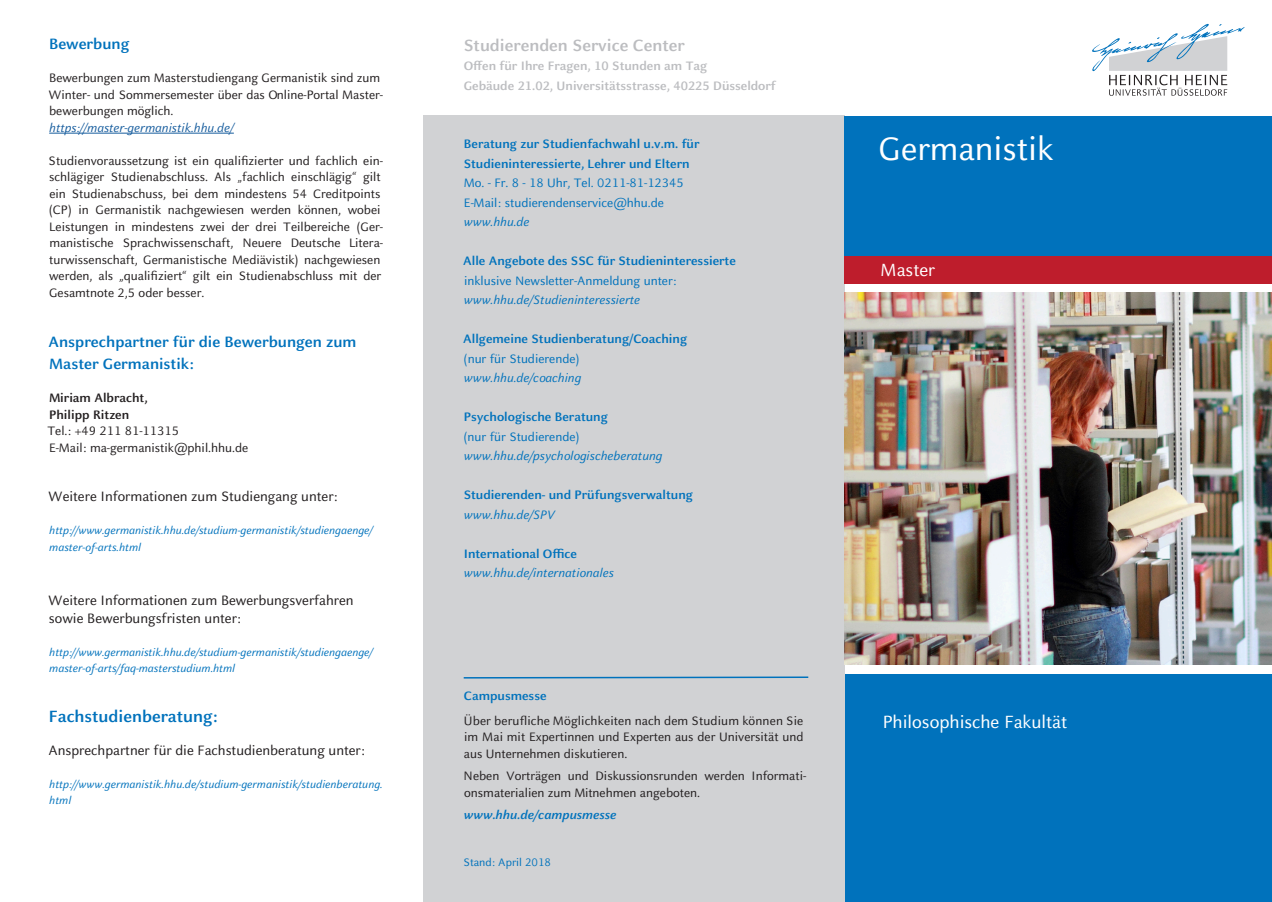
<style>
.page{position:relative;width:1272px;height:902px;background:#fff}
.page>*{position:absolute;margin:0;border:0;box-sizing:border-box;transform-origin:0 0}
.t1{font:36px "HHU Celeste Sans";color:#fff}
.t2{font:19.5px "HHU Celeste Sans";color:#fff}
.t3{font:700 18px "HHU Celeste Sans";color:#bcbdc0}
.t4{font:700 18px "HHU Celeste Sans";color:#0072bc}
.t5{font:700 16.5px/22.5px "HHU Celeste Sans";color:#0072bc}
.t6{font:15px/18px "HHU Celeste Sans";color:#231f20}
.t7{font:13.5px/16.5px "HHU Celeste Sans";color:#231f20}
.t8{font:700 13.5px/19.5px "HHU Celeste Sans";color:#0072bc}
.t9{font:13.5px/19.5px "HHU Celeste Sans";color:#0072bc}
.t10{font:italic 13.5px "HHU Celeste Sans";color:#0072bc}
.t11{font:700 13.5px/19.5px "HHU Celeste Sans";color:#bcbdc0}
.t12{font:italic 13.5px "HHU Celeste Sans";color:#175d9e}
.t13{font:700 13.5px/16.5px "HHU Celeste Sans";color:#231f20}
.t14{font:italic 700 13.5px "HHU Celeste Sans";color:#0072bc}
.t15{font:italic 12px/16.5px "HHU Celeste Sans";color:#0072bc}
.t16{font:12px "HHU Celeste Sans";color:#0072bc}
</style>
<div class="page">
<svg style="left:1092px;top:24px;width:152px;height:72px"></svg>
<div style="left:838px;top:674px;width:433px;height:227px;background:#0072bc"></div>
<div style="left:423px;top:116px;width:421px;height:785px;background:#d1d2d4"></div>
<img style="left:844px;top:292px;width:427px;height:372px">
<div style="left:844px;top:116px;width:427px;height:167px;background:#0072bc"></div>
<hr style="left:49px;top:133px;width:185px;height:1px;background:#175d9e">
<div style="left:844px;top:256px;width:427px;height:28px;background:#be1d2c"></div>
<svg style="left:463px;top:676px;width:346px;height:3px"></svg>
<p class="t5" style="left:49px;top:32px;width:82px">Bewerbung</p>
<p class="t7" style="left:48px;top:69px;width:336px">Bewerbungen zum Masterstudiengang Germanistik sind zum<br>Winter- und Sommersemester über das Online-Portal Master&shy;bewerbungen möglich.</p>
<p class="t12" style="left:49px;top:119px;width:186px">https://master-germanistik.hhu.de/</p>
<p class="t7" style="left:49px;top:152px;width:336px">Studienvoraussetzung ist ein qualifizierter und fachlich ein&shy;schlägiger Studienabschluss. Als „fachlich einschlägig“ gilt ein Studienabschuss, bei dem mindestens 54 Creditpoints (CP) in Germanistik nachgewiesen werden können, wobei Leistungen in mindestens zwei der drei Teilbereiche (Ger&shy;manistische Sprachwissenschaft, Neuere Deutsche Litera&shy;turwissenschaft, Germanistische Mediävistik) nachgewiesen werden, als „qualifiziert“ gilt ein Studienabschluss mit der Gesamtnote 2,5 oder besser.</p>
<p class="t5" style="left:49px;top:329px;width:309px">Ansprechpartner für die Bewerbungen zum<br>Master Germanistik:</p>
<p class="t13" style="left:49px;top:389px;width:100px">Miriam Albracht,<br>Philipp Ritzen</p>
<p class="t7" style="left:47px;top:422px;width:202px">Tel.: +49 211 81-11315<br>E-Mail: ma-germanistik@phil.hhu.de</p>
<p class="t6" style="left:48px;top:487px;width:291px">Weitere Informationen zum Studiengang unter:</p>
<p class="t15" style="left:49px;top:521px;width:325px">http://www.germanistik.hhu.de/studium-germanistik/studiengaenge/ master-of-arts.html</p>
<p class="t6" style="left:48px;top:590px;width:307px">Weitere Informationen zum Bewerbungsverfahren sowie Bewerbungsfristen unter:</p>
<p class="t15" style="left:49px;top:643px;width:325px">http://www.germanistik.hhu.de/studium-germanistik/studiengaenge/ master-of-arts/faq-masterstudium.html</p>
<h3 class="t4" style="left:49px;top:704px;width:170px">Fachstudienberatung:</h3>
<p class="t6" style="left:48px;top:740px;width:318px">Ansprechpartner für die Fachstudienberatung unter:</p>
<p class="t15" style="left:49px;top:775px;width:335px">http://www.germanistik.hhu.de/studium-germanistik/studienberatung. html</p>
<h3 class="t3" style="left:463px;top:33px;width:222px">Studierenden Service Center</h3>
<p class="t11" style="left:463px;top:56px;width:313px">Offen für Ihre Fragen, 10 Stunden am Tag<br>Gebäude 21.02, Universitätsstrasse, 40225 Düsseldorf</p>
<p class="t8" style="left:464px;top:134px;width:237px">Beratung zur Studienfachwahl u.v.m. für<br>Studieninteressierte, Lehrer und Eltern</p>
<p class="t9" style="left:464px;top:173px;width:221px">Mo. - Fr. 8 - 18 Uhr, Tel. 0211-81-12345<br>E-Mail: studierendenservice@hhu.de</p>
<p class="t10" style="left:464px;top:213px;width:67px">www.hhu.de</p>
<p class="t8" style="left:463px;top:251px;width:274px">Alle Angebote des SSC für Studieninteressierte</p>
<p class="t9" style="left:464px;top:270px;width:214px">inklusive Newsletter-Anmeldung unter:</p>
<p class="t10" style="left:464px;top:291px;width:178px">www.hhu.de/Studieninteressierte</p>
<p class="t8" style="left:463px;top:329px;width:225px">Allgemeine Studienberatung/Coaching</p>
<p class="t9" style="left:463px;top:348px;width:118px">(nur für Studierende)</p>
<p class="t10" style="left:464px;top:369px;width:119px">www.hhu.de/coaching</p>
<p class="t8" style="left:464px;top:407px;width:145px">Psychologische Beratung</p>
<p class="t9" style="left:463px;top:426px;width:118px">(nur für Studierende)</p>
<p class="t10" style="left:464px;top:447px;width:200px">www.hhu.de/psychologischeberatung</p>
<p class="t8" style="left:463px;top:485px;width:231px">Studierenden- und Prüfungsverwaltung</p>
<p class="t10" style="left:464px;top:506px;width:93px">www.hhu.de/SPV</p>
<p class="t8" style="left:464px;top:543px;width:115px">International Office</p>
<p class="t10" style="left:464px;top:564px;width:152px">www.hhu.de/internationales</p>
<p class="t8" style="left:464px;top:686px;width:84px">Campusmesse</p>
<p class="t7" style="left:464px;top:711px;width:341px;text-align:justify">Über berufliche Möglichkeiten nach dem Studium können Sie im Mai mit Expertinnen und Experten aus der Universität und aus Unternehmen diskutieren.</p>
<p class="t7" style="left:463px;top:767px;width:344px">Neben Vorträgen und Diskussionsrunden werden Informati&shy;onsmaterialien zum Mitnehmen angeboten.</p>
<p class="t14" style="left:464px;top:806px;width:154px">www.hhu.de/campusmesse</p>
<p class="t16" style="left:463px;top:854px;width:89px">Stand: April 2018</p>
<h1 class="t1" style="left:878px;top:126px;width:177px">Germanistik</h1>
<h2 class="t2" style="left:880px;top:257px;width:56px">Master</h2>
<h2 class="t2" style="left:882px;top:709px;width:186px">Philosophische Fakultät</h2>
</div>
